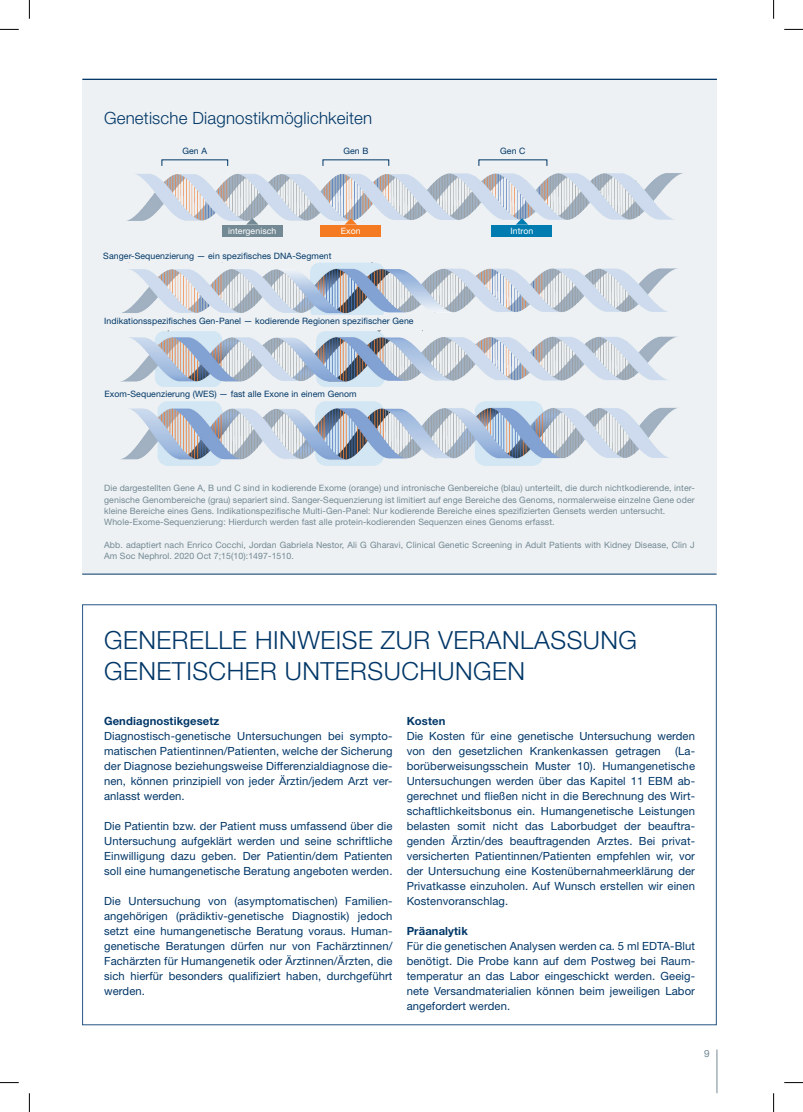
<style>
.page{position:relative;width:803px;height:1112px;background:#fff}
.page>*{position:absolute;margin:0;border:0;box-sizing:border-box;transform-origin:0 0}
.t1{font:300 25px/30px "Helvetica Neue LT Std";letter-spacing:.02em;color:#003667}
.t2{font:300 16.88px "Helvetica Neue LT Std";letter-spacing:.01em;color:#003667}
.t3{font:11.25px/15px "Helvetica Neue LT Std";letter-spacing:.01em;color:#003667;text-align:justify}
.t4{font:700 11.25px "Helvetica Neue LT Std";letter-spacing:.01em;color:#003667}
.t5{font:10px "Helvetica Neue";color:#738994}
.t6{font:8.75px/11.2px "Helvetica Neue LT Std";letter-spacing:.01em;color:#738994}
.t7{font:8.75px "Helvetica Neue LT Std";letter-spacing:.01em;color:#003667}
.t8{font:8.75px "Helvetica Neue LT Std";letter-spacing:.01em;color:#fff}
</style>
<div class="page">
<hr style="left:717px;top:1049px;width:1px;height:43px;background:#738994">
<div style="left:83px;top:79px;width:634px;height:494px;background:#edf1f3"></div>
<hr style="left:82px;top:573px;width:634px;height:1px;background:#003667">
<hr style="left:83px;top:79px;width:634px;height:1px;background:#003667">
<img style="left:126px;top:159px;width:557px;height:78px">
<img style="left:120px;top:262px;width:558px;height:203px">
<div style="left:168px;top:148px;width:53px;height:20px;background:#edf1f3"></div>
<div style="left:323px;top:148px;width:66px;height:20px;background:#edf1f3"></div>
<div style="left:484px;top:148px;width:58px;height:20px;background:#edf1f3"></div>
<div style="left:104px;top:387px;width:322px;height:12px;background:#edf1f3"></div>
<div style="left:104px;top:315px;width:495px;height:12px;background:#edf1f3"></div>
<div style="left:222px;top:224px;width:60px;height:12px;background:#738994"></div>
<svg style="left:246px;top:218px;width:12px;height:6px"></svg>
<div style="left:321px;top:224px;width:60px;height:12px;background:#f47b21"></div>
<svg style="left:345px;top:218px;width:12px;height:6px"></svg>
<div style="left:492px;top:224px;width:60px;height:12px;background:#007cb1"></div>
<svg style="left:516px;top:218px;width:12px;height:6px"></svg>
<svg style="left:0;top:29px;width:19px;height:1px"></svg>
<svg style="left:784px;top:29px;width:19px;height:1px"></svg>
<svg style="left:0;top:1082px;width:19px;height:1px"></svg>
<svg style="left:784px;top:1082px;width:19px;height:1px"></svg>
<svg style="left:29px;top:0;width:1px;height:19px"></svg>
<svg style="left:29px;top:1093px;width:1px;height:18px"></svg>
<svg style="left:773px;top:0;width:1px;height:19px"></svg>
<svg style="left:773px;top:1093px;width:1px;height:18px"></svg>
<h2 class="t2" style="left:104px;top:108px;width:270px">Genetische Diagnostikmöglichkeiten</h2>
<p class="t7" style="left:182px;top:146px;width:26px">Gen A</p>
<p class="t7" style="left:343px;top:146px;width:26px">Gen B</p>
<p class="t7" style="left:500px;top:146px;width:27px">Gen C</p>
<p class="t8" style="left:228px;top:225px;width:50px">intergenisch</p>
<p class="t8" style="left:341px;top:225px;width:22px">Exon</p>
<p class="t8" style="left:510px;top:225px;width:24px">Intron</p>
<p class="t7" style="left:103px;top:250px;width:230px">Sanger-Sequenzierung — ein spezifisches DNA-Segment</p>
<p class="t7" style="left:104px;top:316px;width:311px">Indikationsspezifisches Gen-Panel — kodierende Regionen spezifischer Gene</p>
<p class="t7" style="left:104px;top:388px;width:254px">Exom-Sequenzierung (WES) — fast alle Exone in einem Genom</p>
<p class="t6" style="left:104px;top:482px;width:592px">Die dargestellten Gene A, B und C sind in kodierende Exome (orange) und intronische Genbereiche (blau) unterteilt, die durch nichtkodierende, inter&shy;genische Genombereiche (grau) separiert sind. Sanger-Sequenzierung ist limitiert auf enge Bereiche des Genoms, normalerweise einzelne Gene oder kleine Bereiche eines Gens. Indikationspezifische Multi-Gen-Panel: Nur kodierende Bereiche eines spezifizierten Gensets werden untersucht.<br>Whole-Exome-Sequenzierung: Hierdurch werden fast alle protein-kodierenden Sequenzen eines Genoms erfasst.</p>
<p class="t6" style="left:104px;top:538px;width:592px">Abb. adaptiert nach Enrico Cocchi, Jordan Gabriela Nestor, Ali G Gharavi, Clinical Genetic Screening in Adult Patients with Kidney Disease, Clin J<br>Am Soc Nephrol. 2020 Oct 7;15(10):1497-1510.</p>
<h1 class="t1" style="left:104px;top:625px;width:534px">GENERELLE HINWEISE ZUR VERANLASSUNG<br>GENETISCHER UNTERSUCHUNGEN</h1>
<p class="t4" style="left:104px;top:713px;width:117px">Gendiagnostikgesetz</p>
<p class="t3" style="left:104px;top:727px;width:290px">Diagnostisch-genetische Untersuchungen bei sympto&shy;matischen Patientinnen/Patienten, welche der Sicherung der Diagnose beziehungsweise Differenzialdiagnose die&shy;nen, können prinzipiell von jeder Ärztin/jedem Arzt ver&shy;anlasst werden.</p>
<p class="t3" style="left:104px;top:817px;width:290px">Die Patientin bzw. der Patient muss umfassend über die Untersuchung aufgeklärt werden und seine schriftliche Einwilligung dazu geben. Der Patientin/dem Patienten soll eine humangenetische Beratung angeboten werden.</p>
<p class="t3" style="left:104px;top:892px;width:290px">Die Untersuchung von (asymptomatischen) Familien&shy;angehörigen (prädiktiv-genetische Diagnostik) jedoch setzt eine humangenetische Beratung voraus. Human&shy;genetische Beratungen dürfen nur von Fachärztinnen/ Fachärzten für Humangenetik oder Ärztinnen/Ärzten, die sich hierfür besonders qualifiziert haben, durchgeführt werden.</p>
<p class="t4" style="left:407px;top:713px;width:40px">Kosten</p>
<p class="t3" style="left:407px;top:727px;width:290px">Die Kosten für eine genetische Untersuchung werden von den gesetzlichen Krankenkassen getragen</p>
<p class="t3" style="left:407px;top:742px;width:290px;text-indent:268px">(La&shy;borüberweisungsschein Muster 10). Humangenetische Untersuchungen werden über das Kapitel 11 EBM ab&shy;gerechnet und fließen nicht in die Berechnung des Wirt&shy;schaftlichkeitsbonus ein. Humangenetische Leistungen belasten somit nicht das Laborbudget der beauftra&shy;genden Ärztin/des beauftragenden Arztes. Bei privat&shy;versicherten Patientinnen/Patienten empfehlen wir, vor der Untersuchung eine Kostenübernahmeerklärung der Privatkasse einzuholen. Auf Wunsch erstellen wir einen Kostenvoranschlag.</p>
<p class="t4" style="left:407px;top:923px;width:63px">Präanalytik</p>
<p class="t3" style="left:407px;top:937px;width:290px">Für die genetischen Analysen werden ca. 5 ml EDTA-Blut benötigt. Die Probe kann auf dem Postweg bei Raum&shy;temperatur an das Labor eingeschickt werden. Geeig&shy;nete Versandmaterialien können beim jeweiligen Labor angefordert werden.</p>
<p class="t5" style="left:704px;top:1045px;width:7px">9</p>
</div>
